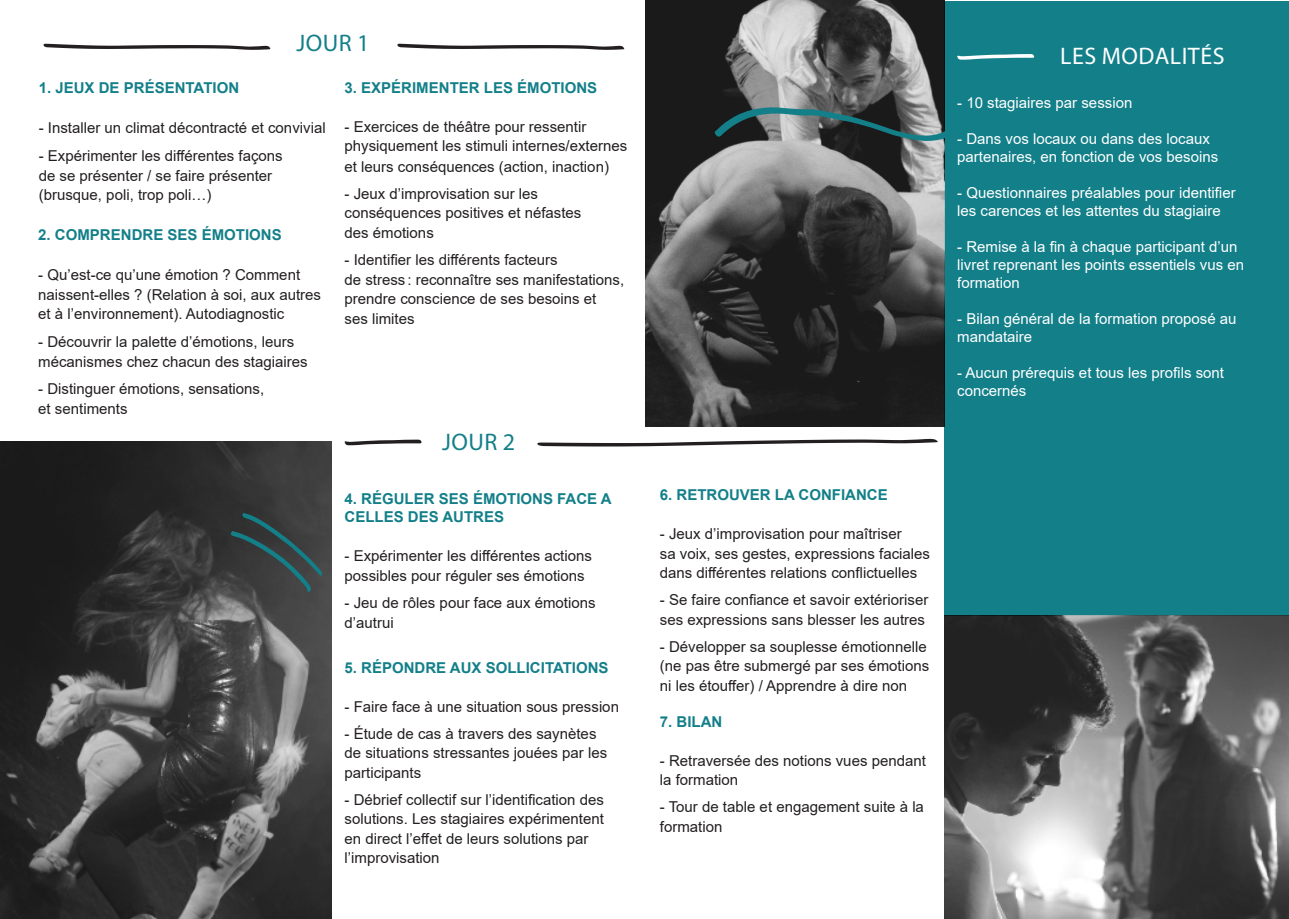
<style>
.page{position:relative;width:1289px;height:919px;background:#fff}
.page>*{position:absolute;margin:0;border:0;box-sizing:border-box;transform-origin:0 0}
.t1{font:24px "Myriad Pro";letter-spacing:.02em;color:#fff}
.t2{font:24px "Myriad Pro";letter-spacing:.02em;color:#137f89}
.t3{font:15px/19.5px "Arial";color:#231f20}
.t4{font:15px/18px "Arial";color:#fff}
.t5{font:700 15px/18px "Arial";color:#137f89}
</style>
<div class="page">
<div style="left:944px;top:1px;width:344px;height:614px;background:#137f89"></div>
<img style="left:645px;top:0;width:299px;height:426px">
<img style="left:0;top:441px;width:332px;height:477px">
<img style="left:944px;top:615px;width:344px;height:303px">
<svg style="left:43px;top:44px;width:227px;height:6px"></svg>
<svg style="left:397px;top:44px;width:227px;height:6px"></svg>
<svg style="left:537px;top:438px;width:401px;height:8px"></svg>
<svg style="left:344px;top:439px;width:77px;height:6px"></svg>
<svg style="left:957px;top:54px;width:77px;height:6px"></svg>
<svg style="left:230px;top:513px;width:92px;height:79px"></svg>
<svg style="left:714px;top:107px;width:231px;height:34px"></svg>
<p class="t2" style="left:296px;top:28px;width:74px">JOUR 1</p>
<p class="t5" style="left:39px;top:79px;width:202px">1. JEUX DE PRÉSENTATION</p>
<p class="t3" style="left:39px;top:118px;width:288px">- Installer un climat décontracté et convivial</p>
<p class="t3" style="left:39px;top:146px;width:245px">- Expérimenter les différentes façons</p>
<p class="t3" style="left:39px;top:165px;width:235px">de se présenter / se faire présenter</p>
<p class="t3" style="left:39px;top:185px;width:174px">(brusque, poli, trop poli…)</p>
<p class="t5" style="left:38px;top:225px;width:245px">2. COMPRENDRE SES ÉMOTIONS</p>
<p class="t3" style="left:38px;top:265px;width:284px">- Qu’est-ce qu’une émotion ? Comment naissent-elles ? (Relation à soi, aux autres et à l’environnement). Autodiagnostic</p>
<p class="t3" style="left:38px;top:332px;width:257px">- Découvrir la palette d’émotions, leurs</p>
<p class="t3" style="left:38px;top:352px;width:271px">mécanismes chez chacun des stagiaires</p>
<p class="t3" style="left:38px;top:379px;width:227px">- Distinguer émotions, sensations,</p>
<p class="t3" style="left:38px;top:398px;width:91px">et sentiments</p>
<p class="t5" style="left:344px;top:79px;width:254px">3. EXPÉRIMENTER LES ÉMOTIONS</p>
<p class="t3" style="left:344px;top:117px;width:243px">- Exercices de théâtre pour ressentir</p>
<p class="t3" style="left:344px;top:136px;width:284px;line-height:20.2px">physiquement les stimuli internes/externes et leurs conséquences (action, inaction)</p>
<p class="t3" style="left:344px;top:183px;width:195px">- Jeux d’improvisation sur les</p>
<p class="t3" style="left:344px;top:203px;width:238px">conséquences positives et néfastes</p>
<p class="t3" style="left:344px;top:223px;width:91px">des émotions</p>
<p class="t3" style="left:344px;top:250px;width:215px">- Identifier les différents facteurs</p>
<p class="t3" style="left:344px;top:270px;width:281px">de stress: reconnaître ses manifestations, prendre conscience de ses besoins et</p>
<p class="t3" style="left:344px;top:309px;width:72px">ses limites</p>
<p class="t2" style="left:442px;top:427px;width:74px">JOUR 2</p>
<p class="t5" style="left:344px;top:490px;width:268px">4. RÉGULER SES ÉMOTIONS FACE A<br>CELLES DES AUTRES</p>
<p class="t3" style="left:344px;top:546px;width:249px">- Expérimenter les différentes actions</p>
<p class="t3" style="left:344px;top:566px;width:242px">possibles pour réguler ses émotions</p>
<p class="t3" style="left:344px;top:593px;width:252px">- Jeu de rôles pour face aux émotions d’autrui</p>
<p class="t5" style="left:344px;top:658px;width:265px">5. RÉPONDRE AUX SOLLICITATIONS</p>
<p class="t3" style="left:344px;top:696px;width:276px">- Faire face à une situation sous pression</p>
<p class="t3" style="left:344px;top:723px;width:264px">- Étude de cas à travers des saynètes de situations stressantes jouées par les participants</p>
<p class="t3" style="left:344px;top:789px;width:261px">- Débrief collectif sur l’identification des solutions. Les stagiaires expérimentent</p>
<p class="t3" style="left:344px;top:828px;width:245px">en direct l’effet de leurs solutions par l’improvisation</p>
<p class="t1" style="left:1060px;top:41px;width:166px">LES MODALITÉS</p>
<p class="t4" style="left:957px;top:93px;width:177px">- 10 stagiaires par session</p>
<p class="t4" style="left:957px;top:129px;width:262px">- Dans vos locaux ou dans des locaux partenaires, en fonction de vos besoins</p>
<p class="t4" style="left:957px;top:183px;width:280px">- Questionnaires préalables pour identifier les carences et les attentes du stagiaire</p>
<p class="t4" style="left:957px;top:237px;width:288px">- Remise à la fin à chaque participant d’un livret reprenant les points essentiels vus en formation</p>
<p class="t4" style="left:957px;top:309px;width:281px">- Bilan général de la formation proposé au mandataire</p>
<p class="t4" style="left:957px;top:363px;width:268px">- Aucun prérequis et tous les profils sont concernés</p>
<p class="t5" style="left:659px;top:486px;width:229px">6. RETROUVER LA CONFIANCE</p>
<p class="t3" style="left:659px;top:524px;width:243px">- Jeux d’improvisation pour maîtriser</p>
<p class="t3" style="left:659px;top:543px;width:272px">sa voix, ses gestes, expressions faciales dans différentes relations conflictuelles</p>
<p class="t3" style="left:659px;top:590px;width:270px">- Se faire confiance et savoir extérioriser ses expressions sans blesser les autres</p>
<p class="t3" style="left:659px;top:636px;width:268px">- Développer sa souplesse émotionnelle</p>
<p class="t3" style="left:659px;top:656px;width:271px">(ne pas être submergé par ses émotions ni les étouffer) / Apprendre à dire non</p>
<p class="t5" style="left:659px;top:712px;width:64px">7. BILAN</p>
<p class="t3" style="left:659px;top:750px;width:267px">- Retraversée des notions vues pendant la formation</p>
<p class="t3" style="left:659px;top:797px;width:266px">- Tour de table et engagement suite à la formation</p>
</div>
